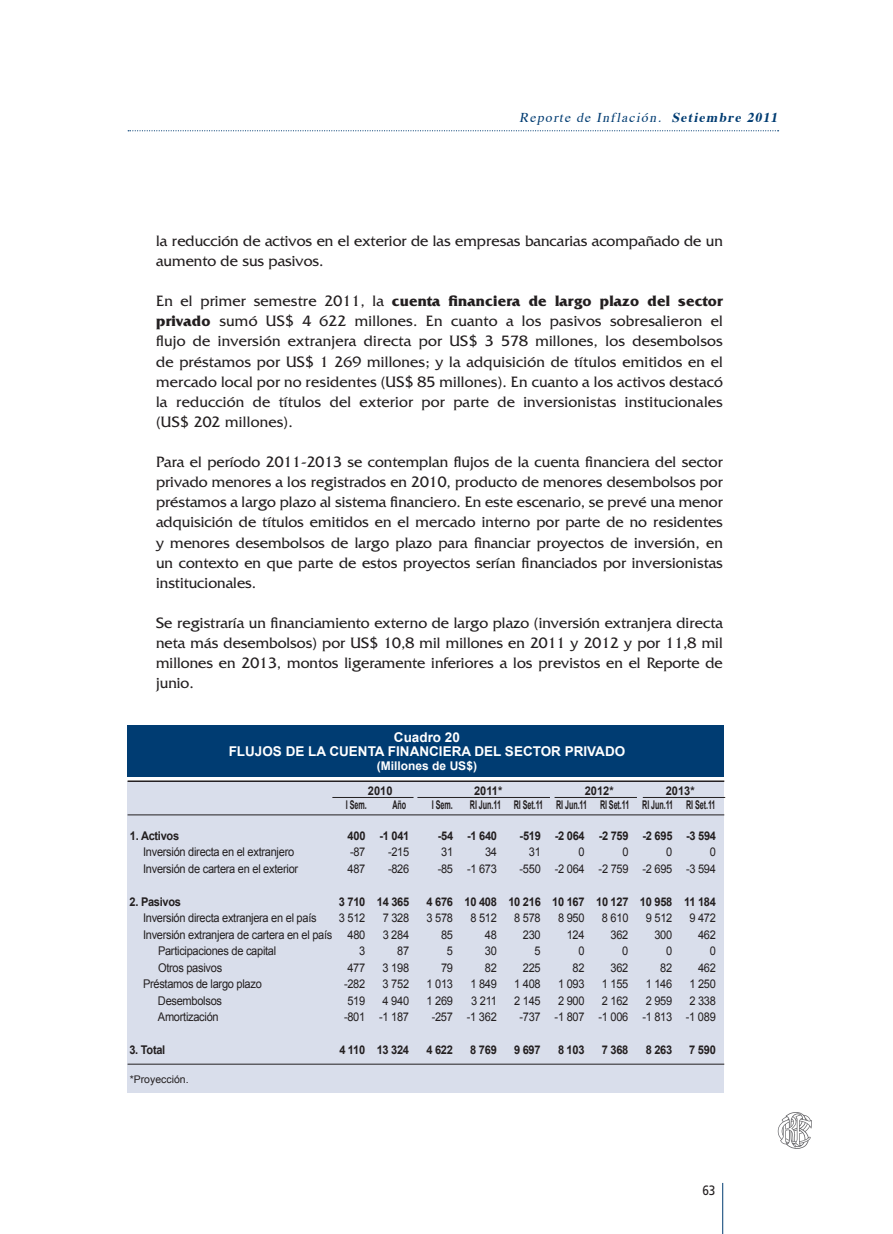
<style>
.page{position:relative;width:893px;height:1234px;background:#fff}
.page>*{position:absolute;margin:0;border:0;box-sizing:border-box;transform-origin:0 0}
.t1{font:15.75px/20.1px "Friz Quadrata";color:#231f20;text-align:justify}
.t2{font:700 13.5px "Arial";color:#fff}
.t3{font:italic 13.5px "Times";color:#003c72}
.t4{font:13.5px "Frutiger";color:#231f20;scale:.88 1}
.t5{font:12px "Arial";letter-spacing:-.025em;color:#231f20;scale:.92 1}
.t6{font:700 12px "Arial";letter-spacing:-.025em;color:#231f20;scale:.92 1}
.t7{font:700 12px "Arial";letter-spacing:-.025em;color:#231f20;scale:.6 1}
.t8{font:700 12px "Arial";color:#fff}
.t9{font:10.5px "Arial";color:#231f20}
.s1{font-weight:700}
</style>
<div class="page">
<svg style="left:128px;top:130px;width:651px;height:1px"></svg>
<hr style="left:722px;top:1182px;width:1px;height:51px;background:#003c72">
<svg style="left:778px;top:1112px;width:34px;height:37px"></svg>
<div style="left:128px;top:781px;width:596px;height:311px;background:#d9deeb"></div>
<div style="left:128px;top:725px;width:596px;height:52px;background:#003c72"></div>
<hr style="left:128px;top:780px;width:596px;height:1px;background:#231f20">
<hr style="left:128px;top:814px;width:596px;height:1px;background:#231f20">
<hr style="left:128px;top:1063px;width:596px;height:1px;background:#231f20">
<hr style="left:417px;top:796px;width:133px;height:1px;background:#231f20">
<hr style="left:555px;top:796px;width:82px;height:1px;background:#231f20">
<hr style="left:332px;top:796px;width:82px;height:1px;background:#231f20">
<hr style="left:643px;top:796px;width:82px;height:1px;background:#231f20">
<p class="t3" style="left:519px;top:105px;width:263px">Reporte de Inflación. <span class="s1">Setiembre 2011</span></p>
<p class="t1" style="left:156px;top:231px;width:568px">la reducción de activos en el exterior de las empresas bancarias acompañado de un aumento de sus pasivos.</p>
<p class="t1" style="left:156px;top:291px;width:568px">En el primer semestre 2011, la <span class="s1">cuenta financiera de largo plazo del sector privado</span> sumó US$ 4 622 millones. En cuanto a los pasivos sobresalieron el flujo de inversión extranjera directa por US$ 3 578 millones, los desembolsos de préstamos por US$ 1 269 millones; y la adquisición de títulos emitidos en el mercado local por no residentes (US$ 85 millones). En cuanto a los activos destacó la reducción de títulos del exterior por parte de inversionistas institucionales (US$ 202 millones).</p>
<p class="t1" style="left:156px;top:452px;width:568px">Para el período 2011-2013 se contemplan flujos de la cuenta financiera del sector privado menores a los registrados en 2010, producto de menores desembolsos por préstamos a largo plazo al sistema financiero. En este escenario, se prevé una menor adquisición de títulos emitidos en el mercado interno por parte de no residentes y menores desembolsos de largo plazo para financiar proyectos de inversión, en un contexto en que parte de estos proyectos serían financiados por inversionistas institucionales.</p>
<p class="t1" style="left:156px;top:612px;width:568px">Se registraría un financiamiento externo de largo plazo (inversión extranjera directa neta más desembolsos) por US$ 10,8 mil millones en 2011 y 2012 y por 11,8 mil millones en 2013, montos ligeramente inferiores a los previstos en el Reporte de junio.</p>
<p class="t2" style="left:394px;top:728px;width:68px">Cuadro 20</p>
<p class="t2" style="left:229px;top:742px;width:27px">Flujos</p>
<p class="t2" style="left:286px;top:742px;width:64px">de la Cuenta</p>
<p class="t2" style="left:388px;top:742px;width:10px">Financiera</p>
<p class="t2" style="left:474px;top:742px;width:50px">del Sector</p>
<p class="t2" style="left:565px;top:742px;width:42px">Privado</p>
<p class="t8" style="left:377px;top:758px;width:102px">(Millones de US$)</p>
<p class="t6" style="left:368px;top:782px;width:28px">2010</p>
<p class="t6" style="left:474px;top:782px;width:32px">2011*</p>
<p class="t6" style="left:585px;top:782px;width:33px">2012*</p>
<p class="t6" style="left:666px;top:782px;width:33px">2013*</p>
<p class="t7" style="left:346px;top:796px;width:36px">I Sem.</p>
<p class="t7" style="left:392px;top:796px;width:25px">Año</p>
<p class="t7" style="left:432px;top:796px;width:36px">I Sem.</p>
<p class="t7" style="left:470px;top:796px;width:411px">RI Jun.11 RI Set.11 RI Jun.11 RI Set.11 RI Jun.11 RI Set.11</p>
<p class="t6" style="left:130px;top:827px;width:55px">1. Activos</p>
<p class="t6" style="left:348px;top:827px;width:69px">400 -1 041</p>
<p class="t6" style="left:438px;top:827px;width:66px">-54 -1 640</p>
<p class="t6" style="left:520px;top:827px;width:215px">-519 -2 064 -2 759 -2 695 -3 594</p>
<p class="t5" style="left:143px;top:843px;width:166px">Inversión directa en el extranjero</p>
<p class="t5" style="left:350px;top:843px;width:18px">-87</p>
<p class="t5" style="left:388px;top:843px;width:25px">-215</p>
<p class="t5" style="left:441px;top:843px;width:15px">31</p>
<p class="t5" style="left:485px;top:843px;width:15px">34</p>
<p class="t5" style="left:529px;top:843px;width:15px">31</p>
<p class="t5" style="left:579px;top:843px;width:8px">0</p>
<p class="t5" style="left:622px;top:843px;width:8px">0</p>
<p class="t5" style="left:666px;top:843px;width:8px">0</p>
<p class="t5" style="left:710px;top:843px;width:8px">0</p>
<p class="t5" style="left:143px;top:860px;width:170px">Inversión de cartera en el exterior</p>
<p class="t5" style="left:348px;top:860px;width:21px">487</p>
<p class="t5" style="left:388px;top:860px;width:25px">-826</p>
<p class="t5" style="left:438px;top:860px;width:66px">-85 -1 673</p>
<p class="t5" style="left:520px;top:860px;width:215px">-550 -2 064 -2 759 -2 695 -3 594</p>
<p class="t6" style="left:130px;top:893px;width:58px">2. Pasivos</p>
<p class="t6" style="left:339px;top:893px;width:78px">3 710 14 365</p>
<p class="t6" style="left:427px;top:893px;width:316px">4 676 10 408 10 216 10 167 10 127 10 958 11 184</p>
<p class="t5" style="left:143px;top:909px;width:190px">Inversión directa extranjera en el país</p>
<p class="t5" style="left:339px;top:909px;width:30px">3 512</p>
<p class="t5" style="left:383px;top:909px;width:30px">7 328</p>
<p class="t5" style="left:427px;top:909px;width:30px">3 578</p>
<p class="t5" style="left:470px;top:909px;width:30px">8 512</p>
<p class="t5" style="left:514px;top:909px;width:30px">8 578</p>
<p class="t5" style="left:558px;top:909px;width:30px">8 950</p>
<p class="t5" style="left:602px;top:909px;width:30px">8 610</p>
<p class="t5" style="left:646px;top:909px;width:30px">9 512</p>
<p class="t5" style="left:689px;top:909px;width:30px">9 472</p>
<p class="t5" style="left:143px;top:926px;width:207px">Inversión extranjera de cartera en el país</p>
<p class="t5" style="left:347px;top:926px;width:21px">480</p>
<p class="t5" style="left:383px;top:926px;width:30px">3 284</p>
<p class="t5" style="left:441px;top:926px;width:15px">85</p>
<p class="t5" style="left:485px;top:926px;width:15px">48</p>
<p class="t5" style="left:523px;top:926px;width:21px">230</p>
<p class="t5" style="left:567px;top:926px;width:21px">124</p>
<p class="t5" style="left:611px;top:926px;width:21px">362</p>
<p class="t5" style="left:654px;top:926px;width:21px">300</p>
<p class="t5" style="left:698px;top:926px;width:21px">462</p>
<p class="t5" style="left:158px;top:942px;width:130px">Participaciones de capital</p>
<p class="t5" style="left:359px;top:942px;width:8px">3</p>
<p class="t5" style="left:397px;top:942px;width:15px">87</p>
<p class="t5" style="left:447px;top:942px;width:8px">5</p>
<p class="t5" style="left:485px;top:942px;width:15px">30</p>
<p class="t5" style="left:535px;top:942px;width:8px">5</p>
<p class="t5" style="left:578px;top:942px;width:8px">0</p>
<p class="t5" style="left:622px;top:942px;width:8px">0</p>
<p class="t5" style="left:666px;top:942px;width:8px">0</p>
<p class="t5" style="left:710px;top:942px;width:8px">0</p>
<p class="t5" style="left:158px;top:959px;width:71px">Otros pasivos</p>
<p class="t5" style="left:347px;top:959px;width:21px">477</p>
<p class="t5" style="left:383px;top:959px;width:30px">3 198</p>
<p class="t5" style="left:441px;top:959px;width:15px">79</p>
<p class="t5" style="left:485px;top:959px;width:15px">82</p>
<p class="t5" style="left:523px;top:959px;width:21px">225</p>
<p class="t5" style="left:573px;top:959px;width:15px">82</p>
<p class="t5" style="left:611px;top:959px;width:21px">362</p>
<p class="t5" style="left:660px;top:959px;width:15px">82</p>
<p class="t5" style="left:698px;top:959px;width:21px">462</p>
<p class="t5" style="left:143px;top:975px;width:131px">Préstamos de largo plazo</p>
<p class="t5" style="left:344px;top:975px;width:25px">-282</p>
<p class="t5" style="left:383px;top:975px;width:30px">3 752</p>
<p class="t5" style="left:426px;top:975px;width:30px">1 013</p>
<p class="t5" style="left:470px;top:975px;width:30px">1 849</p>
<p class="t5" style="left:514px;top:975px;width:30px">1 408</p>
<p class="t5" style="left:558px;top:975px;width:30px">1 093</p>
<p class="t5" style="left:602px;top:975px;width:30px">1 155</p>
<p class="t5" style="left:646px;top:975px;width:30px">1 146</p>
<p class="t5" style="left:689px;top:975px;width:30px">1 250</p>
<p class="t5" style="left:158px;top:992px;width:71px">Desembolsos</p>
<p class="t5" style="left:347px;top:992px;width:21px">519</p>
<p class="t5" style="left:383px;top:992px;width:30px">4 940</p>
<p class="t5" style="left:426px;top:992px;width:30px">1 269</p>
<p class="t5" style="left:471px;top:992px;width:29px">3 211</p>
<p class="t5" style="left:514px;top:992px;width:30px">2 145</p>
<p class="t5" style="left:558px;top:992px;width:30px">2 900</p>
<p class="t5" style="left:602px;top:992px;width:30px">2 162</p>
<p class="t5" style="left:646px;top:992px;width:30px">2 959</p>
<p class="t5" style="left:689px;top:992px;width:30px">2 338</p>
<p class="t5" style="left:158px;top:1008px;width:68px">Amortización</p>
<p class="t5" style="left:344px;top:1008px;width:72px">-801 -1 187</p>
<p class="t5" style="left:432px;top:1008px;width:72px">-257 -1 362</p>
<p class="t5" style="left:519px;top:1008px;width:215px">-737 -1 807 -1 006 -1 813 -1 089</p>
<p class="t6" style="left:129px;top:1041px;width:41px">3. Total</p>
<p class="t6" style="left:339px;top:1041px;width:77px">4 110 13 324</p>
<p class="t6" style="left:426px;top:1041px;width:30px">4 622</p>
<p class="t6" style="left:470px;top:1041px;width:30px">8 769</p>
<p class="t6" style="left:514px;top:1041px;width:30px">9 697</p>
<p class="t6" style="left:558px;top:1041px;width:30px">8 103</p>
<p class="t6" style="left:602px;top:1041px;width:30px">7 368</p>
<p class="t6" style="left:646px;top:1041px;width:30px">8 263</p>
<p class="t6" style="left:689px;top:1041px;width:30px">7 590</p>
<p class="t9" style="left:130px;top:1071px;width:60px">*Proyección.</p>
<p class="t4" style="left:702px;top:1182px;width:16px">63</p>
</div>
